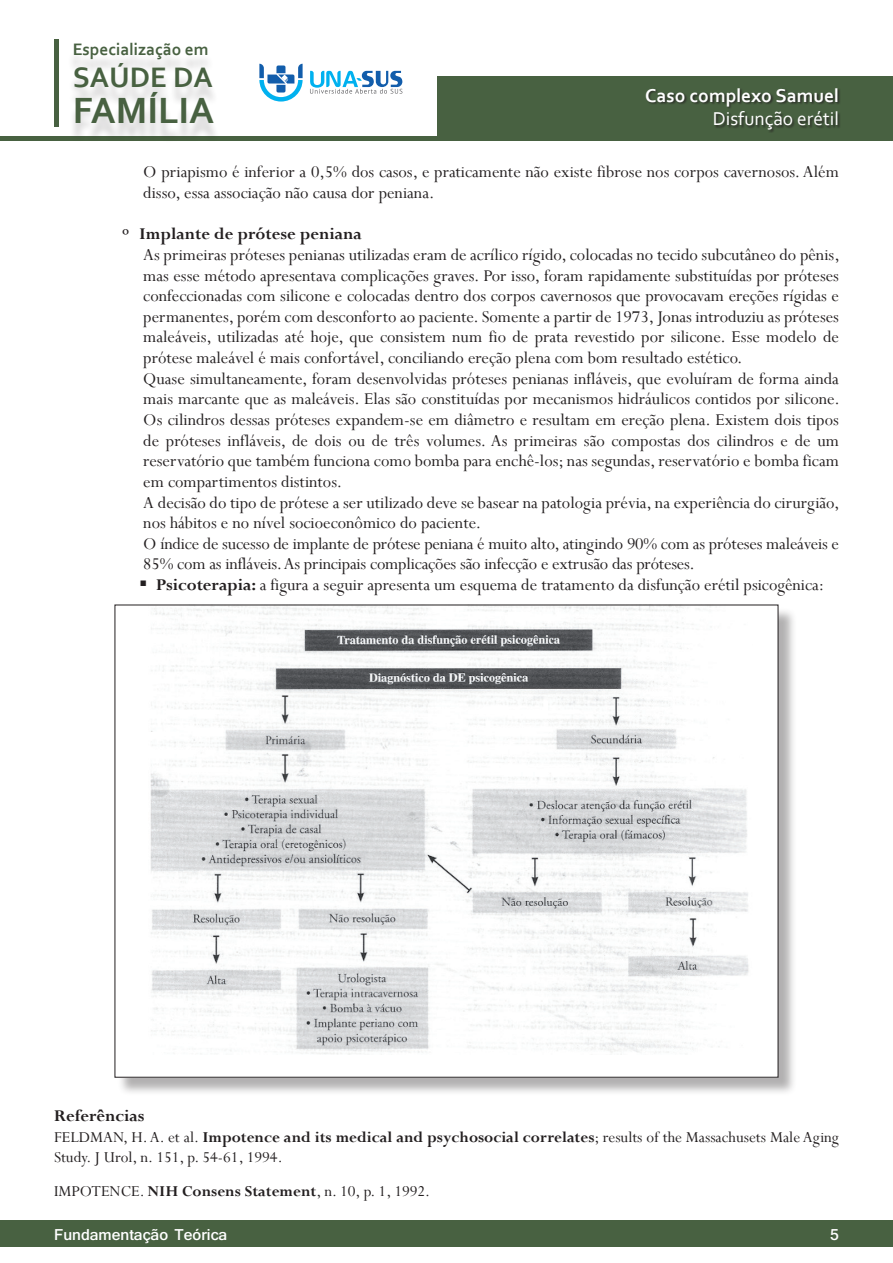
<style>
.page{position:relative;width:893px;height:1263px;background:#fff}
.page>*{position:absolute;margin:0;border:0;box-sizing:border-box;transform-origin:0 0}
.t1{font:700 38.25px "Corbel";color:#486141}
.t2{font:700 29.55px "Corbel";color:#486141}
.t3{font:700 19.5px "Corbel";color:#fff}
.t4{font:19.5px "Corbel";color:#fff}
.Itens_com_texto{font:18.3px/20.7px "Perpetua";color:#231f20}
.Sub2_Itens{font:18.3px "Perpetua";color:#231f20}
.Sub_intens{font:700 18.3px "Perpetua";color:#231f20}
.Sub-Paragrafo_bold{font:700 18.3px "Perpetua";color:#231f20}
.t5{font:700 17.4px "Corbel";color:#486141}
.Referencia_Bibliogra{font:16.8px/20.7px "Perpetua";color:#231f20}
.t6{font:700 16.5px "Shruti";color:#fff}
.s1{font-family:"Adobe Garamond Pro";font-weight:400}
.s2{font-weight:700}
</style>
<div class="page">
<div style="left:0;top:1220px;width:893px;height:27px;background:#486141"></div>
<hr style="left:0;top:136px;width:893px;height:4px;background:#486141">
<div style="left:438px;top:77px;width:455px;height:63px;background:#486141"></div>
<div style="left:645px;top:88px;width:196px;height:45px;background:#231f20;opacity:.75"></div>
<div style="left:54px;top:39px;width:5px;height:87px;background:#486141"></div>
<div style="left:67px;top:49px;width:153px;height:94px;background:#231f20;opacity:.2"></div>
<svg style="left:259px;top:64px;width:44px;height:38px"></svg>
<svg style="left:310px;top:71px;width:92px;height:23px"></svg>
<div style="left:117px;top:607px;width:680px;height:489px;background:#231f20;opacity:.35"></div>
<div style="left:115px;top:605px;width:663px;height:472px;background:#fff"></div>
<img style="left:150px;top:607px;width:599px;height:447px">
<p class="t5" style="left:73px;top:38px;width:137px">Especialização em</p>
<h2 class="t2" style="left:73px;top:58px;width:142px">SAÚDE DA</h2>
<h1 class="t1" style="left:73px;top:87px;width:143px">FAMÍLIA</h1>
<p class="t3" style="left:645px;top:84px;width:195px">Caso complexo Samuel</p>
<p class="t4" style="left:713px;top:107px;width:128px">Disfunção erétil</p>
<p class="Itens_com_texto" style="left:143px;top:161px;width:697px">O priapismo é inferior a 0,5% dos casos, e praticamente não existe fibrose nos corpos cavernosos. Além disso, essa associação não causa dor peniana.</p>
<p class="Sub_intens" style="left:122px;top:222px;width:241px"><span class="s1">º</span> Implante de prótese peniana</p>
<p class="Itens_com_texto" style="left:143px;top:244px;width:698px;text-align:justify">As primeiras próteses penianas utilizadas eram de acrílico rígido, colocadas no tecido subcutâneo do pênis, mas esse método apresentava complicações graves. Por isso, foram rapidamente substituídas por próteses confeccionadas com silicone e colocadas dentro dos corpos cavernosos que provocavam ereções rígidas e permanentes, porém com desconforto ao paciente. Somente a partir de 1973, Jonas introduziu as próteses maleáveis, utilizadas até hoje, que consistem num fio de prata revestido por silicone. Esse modelo de prótese maleável é mais confortável, conciliando ereção plena com bom resultado estético.</p>
<p class="Itens_com_texto" style="left:143px;top:368px;width:698px;text-align:justify">Quase simultaneamente, foram desenvolvidas próteses penianas infláveis, que evoluíram de forma ainda mais marcante que as maleáveis. Elas são constituídas por mecanismos hidráulicos contidos por silicone.<br>Os cilindros dessas próteses expandem-se em diâmetro e resultam em ereção plena. Existem dois tipos de próteses infláveis, de dois ou de três volumes. As primeiras são compostas dos cilindros e de um reservatório que também funciona como bomba para enchê-los; nas segundas, reservatório e bomba ficam em compartimentos distintos.</p>
<p class="Itens_com_texto" style="left:143px;top:492px;width:698px">A decisão do tipo de prótese a ser utilizado deve se basear na patologia prévia, na experiência do cirurgião, nos hábitos e no nível socioeconômico do paciente.</p>
<p class="Itens_com_texto" style="left:143px;top:533px;width:697px">O índice de sucesso de implante de prótese peniana é muito alto, atingindo 90% com as próteses maleáveis e<br>85% com as infláveis. As principais complicações são infecção e extrusão das próteses.</p>
<p class="Sub2_Itens" style="left:156px;top:573px;width:670px"><span class="s2">Psicoterapia:</span> a figura a seguir apresenta um esquema de tratamento da disfunção erétil psicogênica:</p>
<p class="Sub-Paragrafo_bold" style="left:54px;top:1104px;width:92px">Referências</p>
<p class="Referencia_Bibliogra" style="left:54px;top:1126px;width:786px">FELDMAN, H. A. et al. <span class="s2">Impotence and its medical and psychosocial correlates</span>; results of the Massachusets Male Aging<br>Study. J Urol, n. 151, p. 54-61, 1994.</p>
<p class="Referencia_Bibliogra" style="left:54px;top:1180px;width:378px">IMPOTENCE. <span class="s2">NIH Consens Statement</span>, n. 10, p. 1, 1992.</p>
<p class="t6" style="left:54px;top:1225px;width:175px">Fundamentação Teórica</p>
<p class="t6" style="left:830px;top:1225px;width:10px">5</p>
</div>
